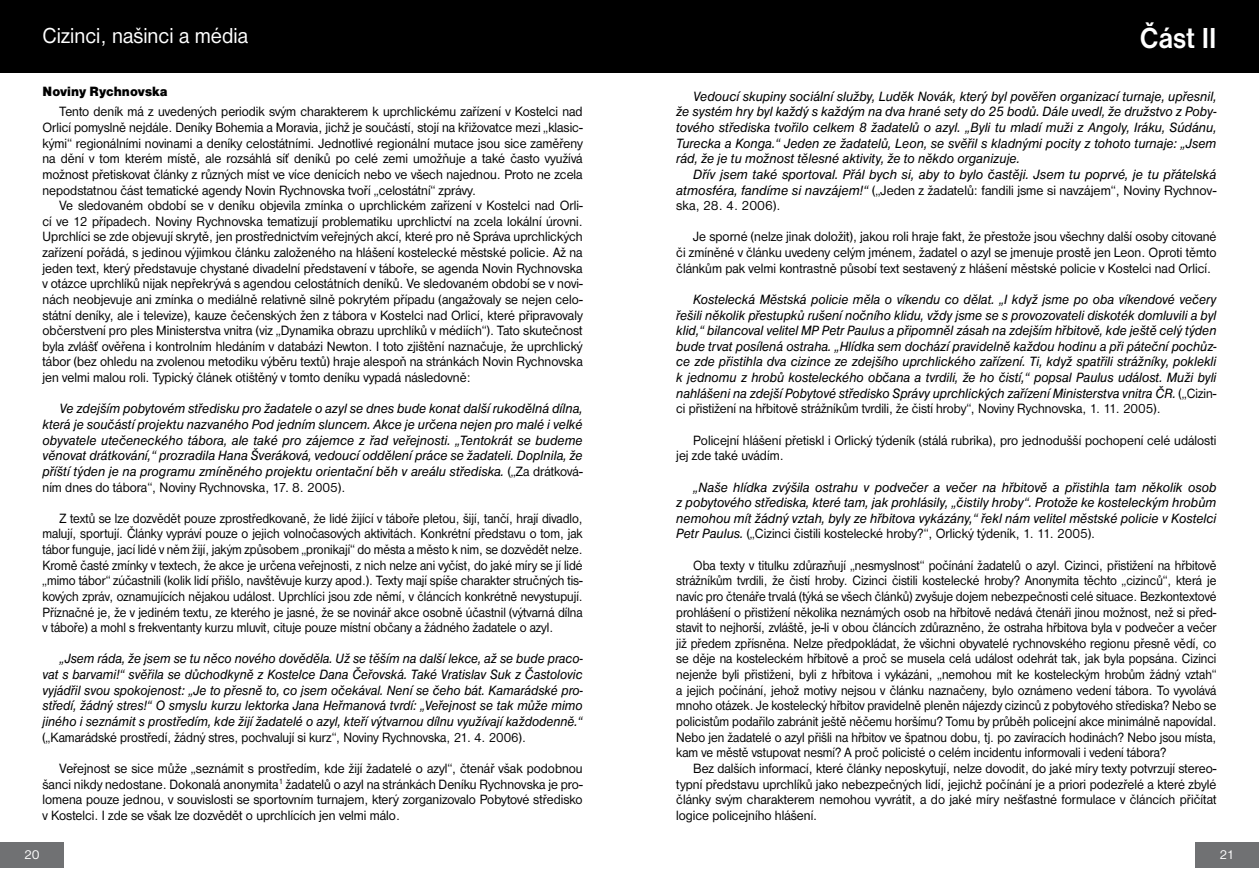
<style>
.page{position:relative;width:1259px;height:893px;background:#fff}
.page>*{position:absolute;margin:0;border:0;box-sizing:border-box;transform-origin:0 0}
.t1{font:700 30px "Nimbus Sans DOT";color:#fff;scale:.9 1}
.t2{font:22.5px "Nimbus Sans DOT";color:#fff;scale:.95 1}
.t3{font:13.95px/15.6px "Nimbus Sans DOT";color:#000;text-align:justify;scale:.95 1}
.t4{font:13.95px/15.6px "Nimbus Sans DOT";color:#000;text-align:justify;scale:.92 1}
.t5{font:italic 13.95px/15.6px "Nimbus Sans DOT";color:#000;text-align:justify;scale:.95 1}
.t6{font:italic 13.95px/15.6px "Nimbus Sans DOT";color:#000;text-align:justify;scale:.94 1}
.t7{font:italic 13.95px/15.6px "Nimbus Sans DOT";color:#000;text-align:justify;scale:.93 1}
.t8{font:italic 13.95px/15.6px "Nimbus Sans DOT";color:#000;text-align:justify}
.t9{font:13.95px "Nimbus Sans DOT";color:#000;scale:.93 1}
.t10{font:13.95px "Nimbus Sans DOT Blac";color:#000;scale:.95 1}
.t11{font:13.5px "Nimbus Sans DOT";color:#fff}
.s1{font-style:normal}
</style>
<div class="page">
<div style="left:0;top:0;width:629px;height:72px;background:#000"></div>
<div style="left:0;top:842px;width:64px;height:25px;background:#707173"></div>
<div style="left:1195px;top:842px;width:64px;height:25px;background:#707173"></div>
<div style="left:629px;top:0;width:630px;height:72px;background:#000"></div>
<h2 class="t2" style="left:43px;top:23px;width:218px">Cizinci, našinci a média</h2>
<p class="t10" style="left:43px;top:83px;width:133px">Noviny Rychnovska</p>
<p class="t3" style="left:42px;top:104px;width:570px;text-indent:17px">Tento deník má z uvedených periodik svým charakterem k uprchlickému zařízení v Kostelci nad Orlicí pomyslně nejdále. Deníky Bohemia a Moravia, jichž je součástí, stojí na křižovatce mezi „klasic&shy;kými“ regionálními novinami a deníky celostátními. Jednotlivé regionální mutace jsou sice zaměřeny na dění v tom kterém místě, ale rozsáhlá síť deníků po celé zemi umožňuje a také často využívá možnost přetiskovat články z různých míst ve více denících nebo ve všech najednou. Proto ne zcela nepodstatnou část tematické agendy Novin Rychnovska tvoří „celostátní“ zprávy.</p>
<p class="t3" style="left:43px;top:198px;width:570px;text-indent:17px">Ve sledovaném období se v deníku objevila zmínka o uprchlickém zařízení v Kostelci nad Orli&shy;cí ve 12 případech. Noviny Rychnovska tematizují problematiku uprchlictví na zcela lokální úrovni.<br>Uprchlíci se zde objevují skrytě, jen prostřednictvím veřejných akcí, které pro ně Správa uprchlických zařízení pořádá, s jedinou výjimkou článku založeného na hlášení kostelecké městské policie. Až na jeden text, který představuje chystané divadelní představení v táboře, se agenda Novin Rychnovska v otázce uprchlíků nijak nepřekrývá s agendou celostátních deníků. Ve sledovaném období se v novi&shy;nách neobjevuje ani zmínka o mediálně relativně silně pokrytém případu (angažovaly se nejen celo&shy;státní deníky, ale i televize), kauze čečenských žen z tábora v Kostelci nad Orlicí, které připravovaly občerstvení pro ples Ministerstva vnitra (viz „Dynamika obrazu uprchlíků v médiích“). Tato skutečnost byla zvlášť ověřena i kontrolním hledáním v databázi Newton. I toto zjištění naznačuje, že uprchlický tábor (bez ohledu na zvolenou metodiku výběru textů) hraje alespoň na stránkách Novin Rychnovska jen velmi malou roli. Typický článek otištěný v tomto deníku vypadá následovně:</p>
<p class="t5" style="left:43px;top:401px;width:570px;text-indent:17px">Ve zdejším pobytovém středisku pro žadatele o azyl se dnes bude konat další rukodělná dílna, která je součástí projektu nazvaného Pod jedním sluncem. Akce je určena nejen pro malé i velké obyvatele utečeneckého tábora, ale také pro zájemce z řad veřejnosti. „Tentokrát se budeme věnovat drátkování,“ prozradila Hana Šveráková, vedoucí oddělení práce se žadateli. Doplnila, že příští týden je na programu zmíněného projektu orientační běh v areálu střediska. <span class="s1">(„Za drátková&shy;ním dnes do tábora“, Noviny Rychnovska, 17. 8. 2005).</span></p>
<p class="t4" style="left:42px;top:510px;width:588px;text-indent:17px">Z textů se lze dozvědět pouze zprostředkovaně, že lidé žijící v táboře pletou, šijí, tančí, hrají divadlo, malují, sportují. Články vypráví pouze o jejich volnočasových aktivitách. Konkrétní představu o tom, jak tábor funguje, jací lidé v něm žijí, jakým způsobem „pronikají“ do města a město k nim, se dozvědět nelze.<br>Kromě časté zmínky v textech, že akce je určena veřejnosti, z nich nelze ani vyčíst, do jaké míry se jí lidé „mimo tábor“ zúčastnili (kolik lidí přišlo, navštěvuje kurzy apod.). Texty mají spíše charakter stručných tis&shy;kových zpráv, oznamujících nějakou událost. Uprchlíci jsou zde němí, v článcích konkrétně nevystupují.<br>Příznačné je, že v jediném textu, ze kterého je jasné, že se novinář akce osobně účastnil (výtvarná dílna v táboře) a mohl s frekventanty kurzu mluvit, cituje pouze místní občany a žádného žadatele o azyl.</p>
<p class="t7" style="left:43px;top:651px;width:582px;text-indent:17px">„Jsem ráda, že jsem se tu něco nového dověděla. Už se těším na další lekce, až se bude praco&shy;vat s barvami!“ svěřila se důchodkyně z Kostelce Dana Čeřovská. Také Vratislav Suk z Častolovic vyjádřil svou spokojenost: „Je to přesně to, co jsem očekával. Není se čeho bát. Kamarádské pro&shy;středí, žádný stres!“ O smyslu kurzu lektorka Jana Heřmanová tvrdí: „Veřejnost se tak může mimo jiného i seznámit s prostředím, kde žijí žadatelé o azyl, kteří výtvarnou dílnu využívají každodenně.“</p>
<p class="t9" style="left:43px;top:729px;width:521px">(„Kamarádské prostředí, žádný stres, pochvalují si kurz“, Noviny Rychnovska, 21. 4. 2006).</p>
<p class="t3" style="left:43px;top:761px;width:570px;text-indent:17px">Veřejnost se sice může „seznámit s prostředím, kde žijí žadatelé o azyl“, čtenář však podobnou šanci nikdy nedostane. Dokonalá anonymita<sup>1</sup> žadatelů o azyl na stránkách Deníku Rychnovska je pro&shy;lomena pouze jednou, v souvislosti se sportovním turnajem, který zorganizovalo Pobytové středisko v Kostelci. I zde se však lze dozvědět o uprchlících jen velmi málo.</p>
<h1 class="t1" style="left:1140px;top:21px;width:86px">Část II</h1>
<p class="t5" style="left:676px;top:88px;width:570px;text-indent:17px">Vedoucí skupiny sociální služby, Luděk Novák, který byl pověřen organizací turnaje, upřesnil, že systém hry byl každý s každým na dva hrané sety do 25 bodů. Dále uvedl, že družstvo z Poby&shy;tového střediska tvořilo celkem 8 žadatelů o azyl. „Byli tu mladí muži z Angoly, Iráku, Súdánu, Turecka a Konga.“ Jeden ze žadatelů, Leon, se svěřil s kladnými pocity z tohoto turnaje: „Jsem rád, že je tu možnost tělesné aktivity, že to někdo organizuje.</p>
<p class="t8" style="left:676px;top:167px;width:542px;text-indent:17px">Dřív jsem také sportoval. Přál bych si, aby to bylo častěji. Jsem tu poprvé, je tu přátelská atmosféra, fandíme si navzájem!“ <span class="s1">(„Jeden z žadatelů: fandili jsme si navzájem“, Noviny Rychnov&shy;ska, 28. 4. 2006).</span></p>
<p class="t3" style="left:676px;top:229px;width:570px;text-indent:17px">Je sporné (nelze jinak doložit), jakou roli hraje fakt, že přestože jsou všechny další osoby citované či zmíněné v článku uvedeny celým jménem, žadatel o azyl se jmenuje prostě jen Leon. Oproti těmto článkům pak velmi kontrastně působí text sestavený z hlášení městské policie v Kostelci nad Orlicí.</p>
<p class="t6" style="left:676px;top:292px;width:576px;text-indent:17px">Kostelecká Městská policie měla o víkendu co dělat. „I když jsme po oba víkendové večery řešili několik přestupků rušení nočního klidu, vždy jsme se s provozovateli diskoték domluvili a byl klid,“ bilancoval velitel MP Petr Paulus a připomněl zásah na zdejším hřbitově, kde ještě celý týden bude trvat posílená ostraha. „Hlídka sem dochází pravidelně každou hodinu a při páteční pochůz&shy;ce zde přistihla dva cizince ze zdejšího uprchlického zařízení. Ti, když spatřili strážníky, poklekli k jednomu z hrobů kosteleckého občana a tvrdili, že ho čistí,“ popsal Paulus událost. Muži byli nahlášeni na zdejší Pobytové středisko Správy uprchlických zařízení Ministerstva vnitra ČR. <span class="s1">(„Cizin&shy;ci přistižení na hřbitově strážníkům tvrdili, že čistí hroby“, Noviny Rychnovska, 1. 11. 2005).</span></p>
<p class="t3" style="left:676px;top:432px;width:570px;text-indent:17px">Policejní hlášení přetiskl i Orlický týdeník (stálá rubrika), pro jednodušší pochopení celé události jej zde také uvádím.</p>
<p class="t5" style="left:676px;top:479px;width:570px;text-indent:17px">„Naše hlídka zvýšila ostrahu v podvečer a večer na hřbitově a přistihla tam několik osob z pobytového střediska, které tam, jak prohlásily, „čistily hroby“. Protože ke kosteleckým hrobům nemohou mít žádný vztah, byly ze hřbitova vykázány,“ řekl nám velitel městské policie v Kostelci Petr Paulus. <span class="s1">(„Cizinci čistili kostelecké hroby?“, Orlický týdeník, 1. 11. 2005).</span></p>
<p class="t4" style="left:676px;top:557px;width:589px;text-indent:17px">Oba texty v titulku zdůrazňují „nesmyslnost“ počínání žadatelů o azyl. Cizinci, přistižení na hřbitově strážníkům tvrdili, že čistí hroby. Cizinci čistili kostelecké hroby? Anonymita těchto „cizinců“, která je navíc pro čtenáře trvalá (týká se všech článků) zvyšuje dojem nebezpečnosti celé situace. Bezkontextové prohlášení o přistižení několika neznámých osob na hřbitově nedává čtenáři jinou možnost, než si před&shy;stavit to nejhorší, zvláště, je-li v obou článcích zdůrazněno, že ostraha hřbitova byla v podvečer a večer již předem zpřísněna. Nelze předpokládat, že všichni obyvatelé rychnovského regionu přesně vědí, co se děje na kosteleckém hřbitově a proč se musela celá událost odehrát tak, jak byla popsána. Cizinci nejenže byli přistiženi, byli z hřbitova i vykázáni, „nemohou mít ke kosteleckým hrobům žádný vztah“ a jejich počínání, jehož motivy nejsou v článku naznačeny, bylo oznámeno vedení tábora. To vyvolává mnoho otázek. Je kostelecký hřbitov pravidelně pleněn nájezdy cizinců z pobytového střediska? Nebo se policistům podařilo zabránit ještě něčemu horšímu? Tomu by průběh policejní akce minimálně napovídal.<br>Nebo jen žadatelé o azyl přišli na hřbitov ve špatnou dobu, tj. po zavíracích hodinách? Nebo jsou místa, kam ve městě vstupovat nesmí? A proč policisté o celém incidentu informovali i vedení tábora?</p>
<p class="t3" style="left:676px;top:761px;width:570px;text-indent:17px">Bez dalších informací, které články neposkytují, nelze dovodit, do jaké míry texty potvrzují stereo&shy;typní představu uprchlíků jako nebezpečných lidí, jejichž počínání je a priori podezřelé a které zbylé články svým charakterem nemohou vyvrátit, a do jaké míry nešťastné formulace v článcích přičítat logice policejního hlášení.</p>
<p class="t11" style="left:24px;top:847px;width:17px">20</p>
<p class="t11" style="left:1219px;top:847px;width:16px">21</p>
</div>
